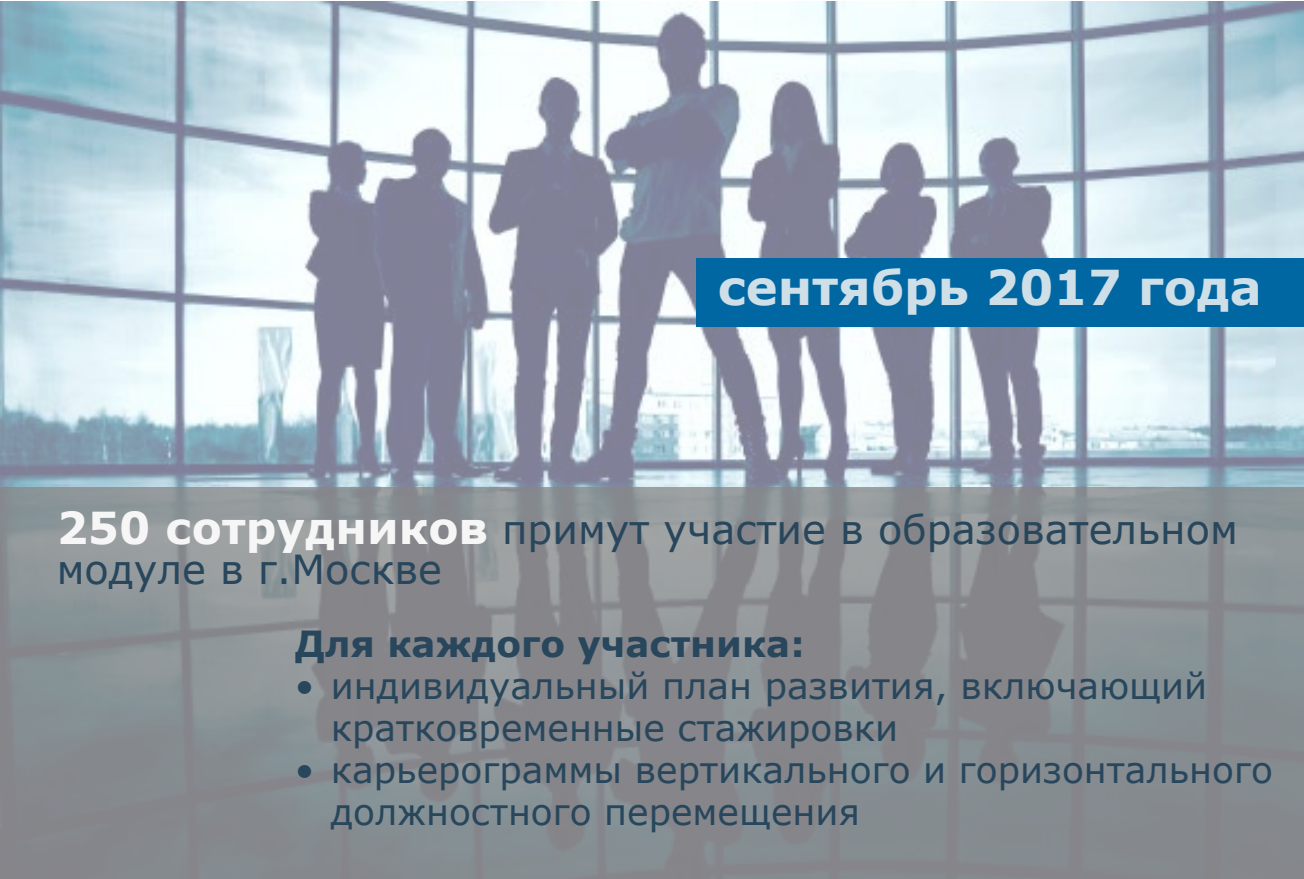
<style>
.page{position:relative;width:1304px;height:879px;background:#fff}
.page>*{position:absolute;margin:0;border:0;box-sizing:border-box;transform-origin:0 0}
.t1{font:700 48px "Verdana";color:#f6f6f6}
.t2{font:40px/40px "Verdana";color:#28475c}
.t3{font:36px/42px "Verdana";color:#28475c}
.t4{font:700 36px "Verdana";color:#28475c}
.s1{font-weight:700;font-size:44px;color:#f6f6f6}
</style>
<div class="page">
<img style="left:0;top:2px;width:1304px;height:486px">
<svg style="left:0;top:488px;width:1304px;height:391px;background:#898d91"></svg>
<div style="left:696px;top:258px;width:608px;height:68px;background:#0067a2"></div>
<h1 class="t1" style="left:717px;top:253px;width:546px">сентябрь 2017 года</h1>
<p class="t2" style="left:57px;top:509px;width:1183px"><span class="s1">250 сотрудников</span> примут участие в образовательном модуле в г.Москве</p>
<p class="t4" style="left:295px;top:618px;width:512px">Для каждого участника:</p>
<p class="t3" style="left:331px;top:664px;width:878px;text-indent:-36px">• индивидуальный план развития, включающий кратковременные стажировки</p>
<p class="t3" style="left:331px;top:748px;width:944px;text-indent:-36px">• карьерограммы вертикального и горизонтального должностного перемещения</p>
</div>
